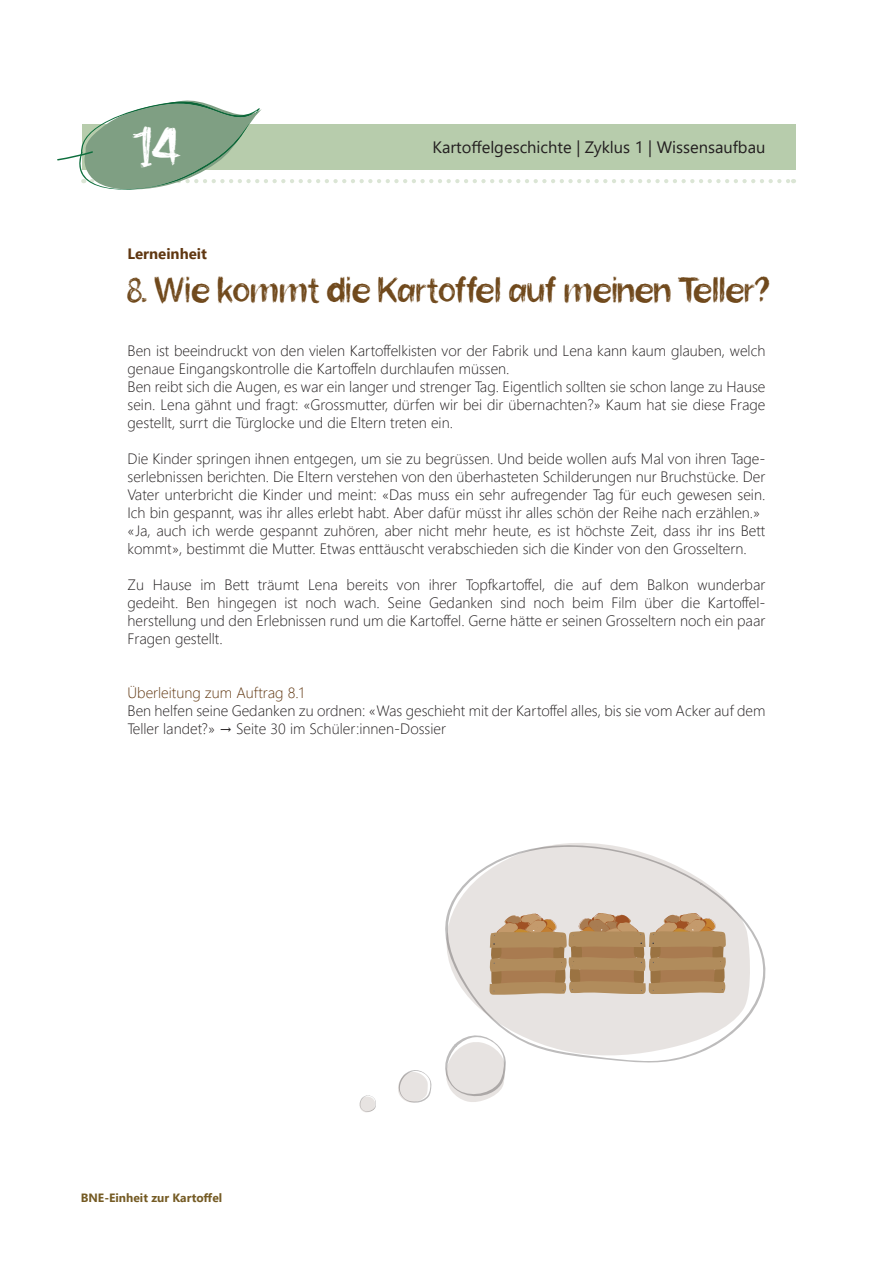
<style>
.page{position:relative;width:893px;height:1263px;background:#fff}
.page>*{position:absolute;margin:0;border:0;box-sizing:border-box;transform-origin:0 0}
.t1{font:48px "Sanstuy Brush";color:#fff}
.t2{font:30px "Sanstuy Brush";letter-spacing:.005em;color:#70491c}
.t3{font:16.5px "Segoe UI";color:#231f20}
.t4{font:300 15px/18px "Segoe UI";color:#231f20}
.t5{font:300 15px "Segoe UI";color:#603711}
.t6{font:700 15px "Segoe UI";color:#603711}
.t7{font:700 12px "Segoe UI";color:#755b24}
</style>
<div class="page">
<svg style="left:57px;top:100px;width:737px;height:90px"></svg>
<svg style="left:359px;top:1095px;width:17px;height:18px"></svg>
<svg style="left:398px;top:1070px;width:34px;height:33px"></svg>
<svg style="left:445px;top:1064px;width:61px;height:38px"></svg>
<svg style="left:445px;top:843px;width:321px;height:221px;fill:#e7e3e1"></svg>
<svg style="left:489px;top:912px;width:237px;height:83px;background:#b8956d"></svg>
<h1 class="t1" style="left:132px;top:112px;width:50px">14</h1>
<p class="t3" style="left:432px;top:132px;width:334px">Kartoffelgeschichte | Zyklus 1 | Wissensaufbau</p>
<p class="t6" style="left:127px;top:240px;width:81px">Lerneinheit</p>
<h2 class="t2" style="left:127px;top:268px;width:644px">8. Wie kommt die Kartoffel auf meinen Teller?</h2>
<p class="t4" style="left:128px;top:341px;width:639px">Ben ist beeindruckt von den vielen Kartoffelkisten vor der Fabrik und Lena kann kaum glauben, welch genaue Eingangskontrolle die Kartoffeln durchlaufen müssen.<br>Ben reibt sich die Augen, es war ein langer und strenger Tag. Eigentlich sollten sie schon lange zu Hause sein. Lena gähnt und fragt: «Grossmutter, dürfen wir bei dir übernachten?» Kaum hat sie diese Frage gestellt, surrt die Türglocke und die Eltern treten ein.</p>
<p class="t4" style="left:128px;top:449px;width:639px">Die Kinder springen ihnen entgegen, um sie zu begrüssen. Und beide wollen aufs Mal von ihren Tage&shy;serlebnissen berichten. Die Eltern verstehen von den überhasteten Schilderungen nur Bruchstücke. Der Vater unterbricht die Kinder und meint: «Das muss ein sehr aufregender Tag für euch gewesen sein.<br>Ich bin gespannt, was ihr alles erlebt habt. Aber dafür müsst ihr alles schön der Reihe nach erzählen.» «Ja, auch ich werde gespannt zuhören, aber nicht mehr heute, es ist höchste Zeit, dass ihr ins Bett kommt», bestimmt die Mutter. Etwas enttäuscht verabschieden sich die Kinder von den Grosseltern.</p>
<p class="t4" style="left:128px;top:575px;width:639px;text-align:justify">Zu Hause im Bett träumt Lena bereits von ihrer Topfkartoffel, die auf dem Balkon wunderbar gedeiht. Ben hingegen ist noch wach. Seine Gedanken sind noch beim Film über die Kartoffel&shy;herstellung und den Erlebnissen rund um die Kartoffel. Gerne hätte er seinen Grosseltern noch ein paar Fragen gestellt.</p>
<p class="t5" style="left:128px;top:679px;width:178px">Überleitung zum Auftrag 8.1</p>
<p class="t4" style="left:128px;top:701px;width:639px">Ben helfen seine Gedanken zu ordnen: «Was geschieht mit der Kartoffel alles, bis sie vom Acker auf dem<br>Teller landet?» → Seite 30 im Schüler:innen-Dossier</p>
<p class="t7" style="left:81px;top:1187px;width:143px">BNE-Einheit zur Kartoffel</p>
</div>
